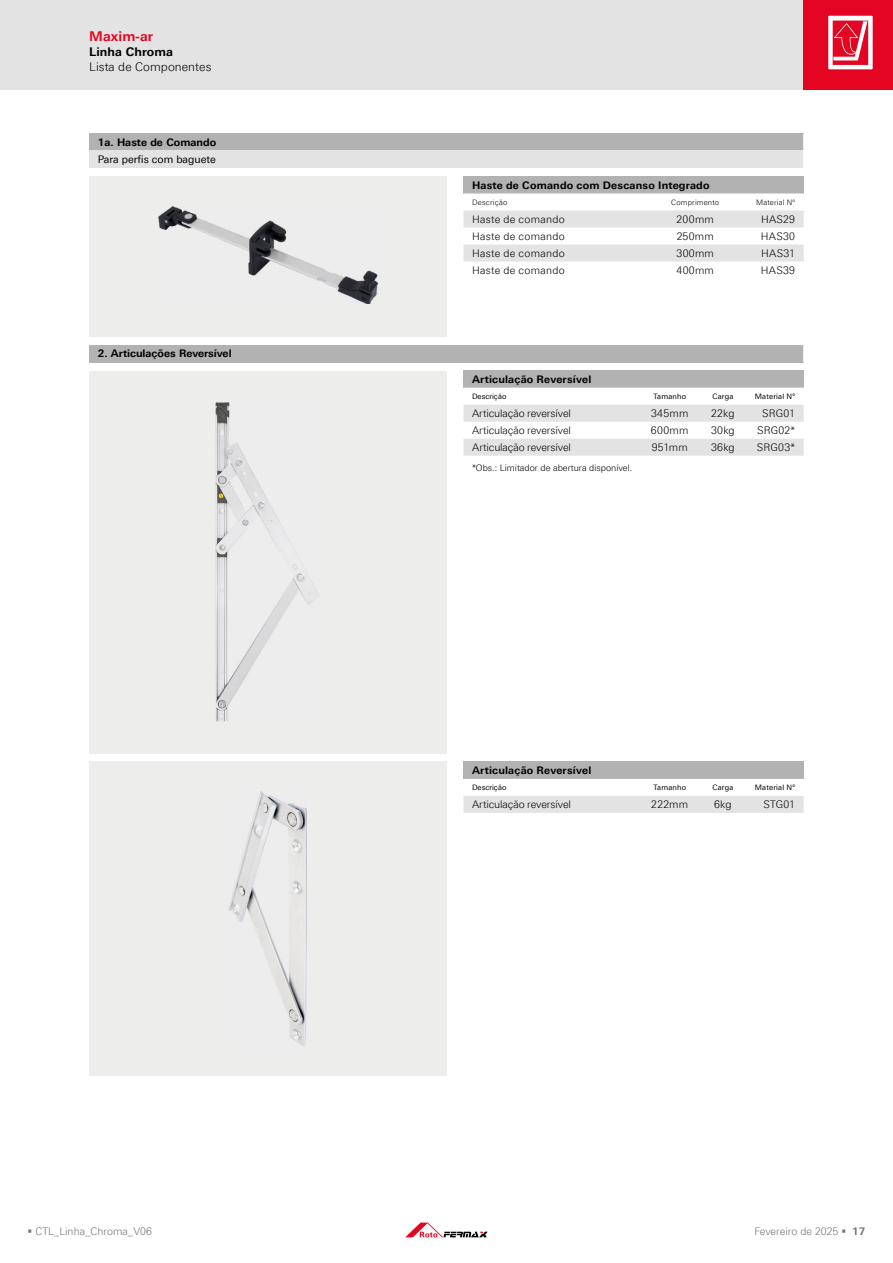
<style>
.page{position:relative;width:893px;height:1263px;background:#fff}
.page>*{position:absolute;margin:0;border:0;box-sizing:border-box;transform-origin:0 0}
.t1{font:700 13.5px "LT Univers Basic";letter-spacing:.005em;color:#e30521}
.t2{font:300 12px "LT Univers Basic";letter-spacing:.005em;color:#000}
.t3{font:700 12px "LT Univers Basic";letter-spacing:.005em;color:#000}
.t4{font:300 10.5px "LT Univers Basic";letter-spacing:.01em;color:#000}
.t5{font:700 10.5px "LT Univers Basic";letter-spacing:.015em;color:#000}
.t6{font:300 10.5px "LT Univers Basic";letter-spacing:-.01em;color:#000}
.t7{font:300 10.5px "LT Univers Basic";color:#747474}
.t8{font:10.5px "LT Univers Basic";color:#000}
.t9{font:300 9px "LT Univers Basic";color:#000}
.t10{font:7.5px "LT Univers Basic";letter-spacing:.02em;color:#000}
.t11{font:300 7.5px "LT Univers Basic";letter-spacing:.025em;color:#000}
.t12{font:7.5px "LT Univers Basic";color:#000}
.s1{font-weight:700}
</style>
<div class="page">
<svg style="left:405px;top:1222px;width:83px;height:15px"></svg>
<div style="left:0;top:0;width:893px;height:89px;background:#e3e3e3"></div>
<div style="left:804px;top:0;width:89px;height:89px;background:#e30521"></div>
<svg style="left:828px;top:16px;width:45px;height:53px"></svg>
<div style="left:89px;top:134px;width:715px;height:17px;background:#b2b2b2"></div>
<div style="left:89px;top:151px;width:715px;height:17px;background:#e3e3e3"></div>
<svg style="left:803px;top:134px;width:1px;height:34px"></svg>
<div style="left:89px;top:176px;width:357px;height:161px;background:#ededec"></div>
<img style="left:158px;top:206px;width:219px;height:98px">
<div style="left:463px;top:176px;width:341px;height:17px;background:#b2b2b2"></div>
<svg style="left:463px;top:193px;width:341px;height:69px"></svg>
<div style="left:89px;top:371px;width:357px;height:382px;background:#ededec"></div>
<div style="left:89px;top:345px;width:715px;height:17px;background:#b2b2b2"></div>
<svg style="left:803px;top:345px;width:1px;height:17px"></svg>
<div style="left:463px;top:371px;width:341px;height:17px;background:#b2b2b2"></div>
<svg style="left:463px;top:405px;width:341px;height:51px"></svg>
<div style="left:89px;top:762px;width:357px;height:314px;background:#ededec"></div>
<div style="left:463px;top:762px;width:341px;height:17px;background:#b2b2b2"></div>
<div style="left:463px;top:796px;width:341px;height:17px;background:#e3e3e3"></div>
<img style="left:216px;top:402px;width:104px;height:319px">
<img style="left:229px;top:791px;width:78px;height:255px">
<p class="t1" style="left:89px;top:28px;width:65px">Maxim-ar</p>
<p class="t3" style="left:89px;top:45px;width:85px">Linha Chroma</p>
<p class="t2" style="left:89px;top:60px;width:124px">Lista de Componentes</p>
<p class="t5" style="left:98px;top:136px;width:120px">1a. Haste de Comando</p>
<p class="t8" style="left:98px;top:153px;width:119px">Para perfis com baguete</p>
<p class="t5" style="left:98px;top:347px;width:135px">2. Articulações Reversível</p>
<p class="t5" style="left:472px;top:179px;width:239px">Haste de Comando com Descanso Integrado</p>
<p class="t11" style="left:472px;top:198px;width:37px">Descrição</p>
<p class="t11" style="left:671px;top:198px;width:49px">Comprimento</p>
<p class="t11" style="left:756px;top:198px;width:41px">Material Nº</p>
<p class="t4" style="left:472px;top:213px;width:94px">Haste de comando</p>
<p class="t4" style="left:677px;top:213px;width:39px">200mm</p>
<p class="t4" style="left:761px;top:213px;width:36px">HAS29</p>
<p class="t4" style="left:472px;top:230px;width:94px">Haste de comando</p>
<p class="t4" style="left:677px;top:230px;width:39px">250mm</p>
<p class="t4" style="left:761px;top:230px;width:36px">HAS30</p>
<p class="t4" style="left:472px;top:247px;width:94px">Haste de comando</p>
<p class="t4" style="left:676px;top:247px;width:39px">300mm</p>
<p class="t4" style="left:761px;top:247px;width:35px">HAS31</p>
<p class="t4" style="left:472px;top:264px;width:94px">Haste de comando</p>
<p class="t4" style="left:676px;top:264px;width:39px">400mm</p>
<p class="t4" style="left:761px;top:264px;width:36px">HAS39</p>
<p class="t5" style="left:472px;top:373px;width:121px">Articulação Reversível</p>
<p class="t12" style="left:472px;top:392px;width:36px">Descrição</p>
<p class="t10" style="left:653px;top:392px;width:34px">Tamanho</p>
<p class="t10" style="left:712px;top:392px;width:23px">Carga</p>
<p class="t10" style="left:755px;top:392px;width:42px">Material Nº</p>
<p class="t6" style="left:472px;top:407px;width:101px">Articulação reversível</p>
<p class="t4" style="left:651px;top:407px;width:39px">345mm</p>
<p class="t4" style="left:711px;top:407px;width:25px">22kg</p>
<p class="t4" style="left:762px;top:407px;width:34px">SRG01</p>
<p class="t6" style="left:472px;top:424px;width:101px">Articulação reversível</p>
<p class="t4" style="left:651px;top:424px;width:39px">600mm</p>
<p class="t4" style="left:711px;top:424px;width:25px">30kg</p>
<p class="t4" style="left:757px;top:424px;width:40px">SRG02*</p>
<p class="t6" style="left:472px;top:441px;width:101px">Articulação reversível</p>
<p class="t4" style="left:652px;top:441px;width:37px">951mm</p>
<p class="t4" style="left:711px;top:441px;width:25px">36kg</p>
<p class="t4" style="left:757px;top:441px;width:40px">SRG03*</p>
<p class="t9" style="left:472px;top:462px;width:162px">*Obs.: Limitador de abertura disponível.</p>
<p class="t5" style="left:472px;top:764px;width:121px">Articulação Reversível</p>
<p class="t12" style="left:472px;top:783px;width:36px">Descrição</p>
<p class="t10" style="left:653px;top:783px;width:34px">Tamanho</p>
<p class="t10" style="left:712px;top:783px;width:23px">Carga</p>
<p class="t10" style="left:755px;top:783px;width:42px">Material Nº</p>
<p class="t6" style="left:472px;top:798px;width:101px">Articulação reversível</p>
<p class="t4" style="left:651px;top:798px;width:38px">222mm</p>
<p class="t4" style="left:714px;top:798px;width:19px">6kg</p>
<p class="t4" style="left:763px;top:798px;width:33px">STG01</p>
<p class="t7" style="left:28px;top:1225px;width:126px">▪ CTL_Linha_Chroma_V06</p>
<p class="t7" style="left:754px;top:1225px;width:112px">Fevereiro de 2025 ▪ <span class="s1">17</span></p>
</div>
